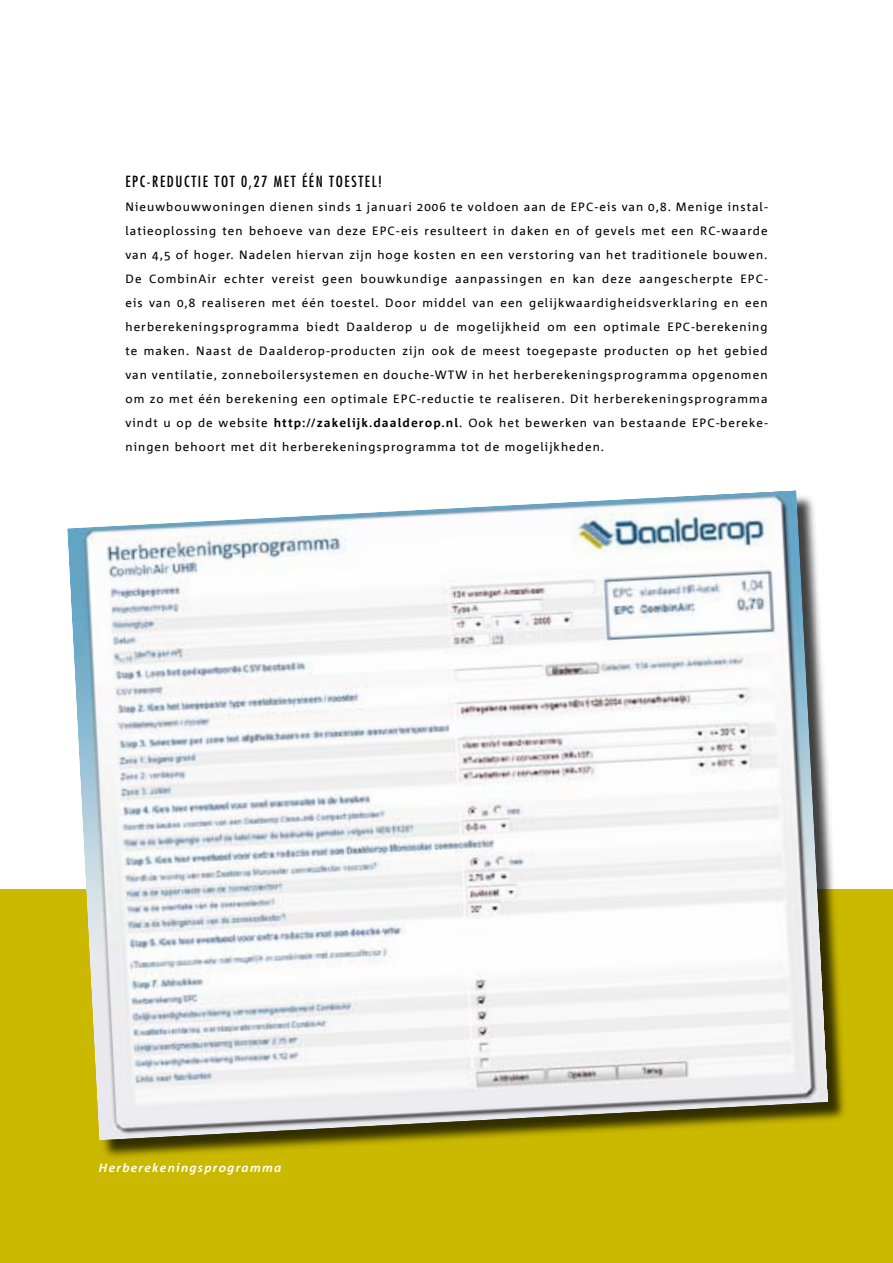
<style>
.page{position:relative;width:893px;height:1263px;background:#fff}
.page>*{position:absolute;margin:0;border:0;box-sizing:border-box;transform-origin:0 0}
.t1{font:condensed 15px "Futura Std";letter-spacing:.11em;color:#000}
.t2{font:12px/24px "Corpid Office";letter-spacing:.09em;color:#000;text-align:justify}
.t3{font:italic 700 12px "Corpid Office";letter-spacing:.09em;color:#fff}
.s1{font-weight:700}
</style>
<div class="page">
<div style="left:0;top:890px;width:893px;height:373px;background:#cbb800"></div>
<div style="left:68px;top:491px;width:780px;height:669px;background:#000;opacity:.75"></div>
<img style="left:67px;top:490px;width:761px;height:650px">
<p class="t1" style="left:125px;top:173px;width:258px">EPC-REDUCTIE TOT 0,27 MET ÉÉN TOESTEL!</p>
<p class="t2" style="left:125px;top:196px;width:644px">Nieuwbouwwoningen dienen sinds 1 januari 2006 te voldoen aan de EPC-eis van 0,8. Menige instal&shy;latieoplossing ten behoeve van deze EPC-eis resulteert in daken en of gevels met een RC-waarde van 4,5 of hoger. Nadelen hiervan zijn hoge kosten en een verstoring van het traditionele bouwen.<br>De CombinAir echter vereist geen bouwkundige aanpassingen en kan deze aangescherpte EPC&shy;eis van 0,8 realiseren met één toestel. Door middel van een gelijkwaardigheidsverklaring en een herberekeningsprogramma biedt Daalderop u de mogelijkheid om een optimale EPC-berekening te maken. Naast de Daalderop-producten zijn ook de meest toegepaste producten op het gebied van ventilatie, zonneboilersystemen en douche-WTW in het herberekeningsprogramma opgenomen om zo met één berekening een optimale EPC-reductie te realiseren. Dit herberekeningsprogramma vindt u op de website <span class="s1">http://zakelijk.daalderop.nl</span>. Ook het bewerken van bestaande EPC-bereke&shy;ningen behoort met dit herberekeningsprogramma tot de mogelijkheden.</p>
<p class="t3" style="left:99px;top:1161px;width:184px">Herberekeningsprogramma</p>
</div>
